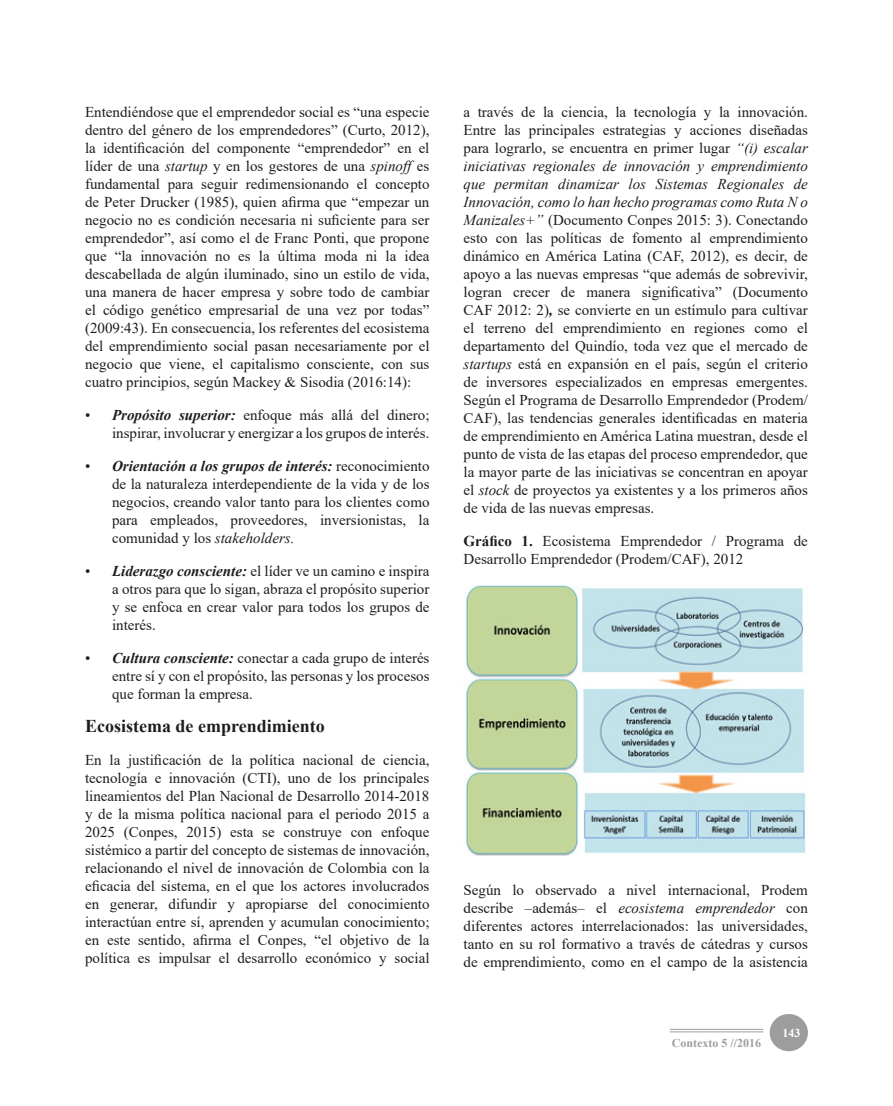
<style>
.page{position:relative;width:893px;height:1106px;background:#fff}
.page>*{position:absolute;margin:0;border:0;box-sizing:border-box;transform-origin:0 0}
.t1{font:700 18px "Times New Roman";color:#1d1d1b}
.Normal__Web{font:15px/18px "Times New Roman";color:#1d1d1b;text-align:justify}
.t2{font:700 12px "Times New Roman";color:#9d9d9d}
.t3{font:700 12px "Times New Roman";color:#fff}
.s1{font-style:italic}
.s2{font-weight:700;font-style:italic}
.s3{font-weight:700}
</style>
<div class="page">
<div style="left:770px;top:1014px;width:38px;height:37px;background:#9d9d9d;border-radius:50%"></div>
<hr style="left:670px;top:1029px;width:93px;height:1px;background:#9d9d9d">
<hr style="left:670px;top:1031px;width:93px;height:1px;background:#9d9d9d">
<img style="left:466px;top:586px;width:340px;height:269px">
<p class="Normal__Web" style="left:85px;top:102px;width:346px">Entendiéndose que el emprendedor social es “una especie dentro del género de los emprendedores” (Curto, 2012), la identificación del componente “emprendedor” en el líder de una <span class="s1">startup</span> y en los gestores de una <span class="s1">spinoff</span>es fundamental para seguir redimensionando el concepto de Peter Drucker (1985), quien afirma que “empezar un negocio no es condición necesaria ni suficiente para ser emprendedor”, así como el de Franc Ponti, que propone que “la innovación no es la última moda ni la idea descabellada de algún iluminado, sino un estilo de vida, una manera de hacer empresa y sobre todo de cambiar el código genético empresarial de una vez por todas” (2009:43). En consecuencia, los referentes del ecosistema del emprendimiento social pasan necesariamente por el negocio que viene, el capitalismo consciente, con sus cuatro principios, según Mackey &amp; Sisodia (2016:14):</p>
<p class="Normal__Web" style="left:85px;top:405px;width:346px;text-align:right">• <span class="s2">Propósito superior:</span> enfoque más allá del dinero; inspirar, involucrar y energizar a los grupos de interés.</p>
<p class="Normal__Web" style="left:112px;top:456px;width:319px;text-indent:-27px">• <span class="s2">Orientación a los grupos de interés:</span> reconocimiento de la naturaleza interdependiente de la vida y de los negocios, creando valor tanto para los clientes como para empleados, proveedores, inversionistas, la comunidad y los <span class="s1">stakeholders.</span></p>
<p class="Normal__Web" style="left:112px;top:561px;width:319px;text-indent:-27px">• <span class="s2">Liderazgo consciente:</span> el líder ve un camino e inspira a otros para que lo sigan, abraza el propósito superior y se enfoca en crear valor para todos los grupos de interés.</p>
<p class="Normal__Web" style="left:112px;top:648px;width:319px;text-indent:-27px">• <span class="s2">Cultura consciente:</span> conectar a cada grupo de interés entre sí y con el propósito, las personas y los procesos que forman la empresa.</p>
<p class="t1" style="left:85px;top:713px;width:241px">Ecosistema de emprendimiento</p>
<p class="Normal__Web" style="left:85px;top:750px;width:346px">En la justificación de la política nacional de ciencia, tecnología e innovación (CTI), uno de los principales lineamientos del Plan Nacional de Desarrollo 2014-2018 y de la misma política nacional para el periodo 2015 a 2025 (Conpes, 2015) esta se construye con enfoque sistémico a partir del concepto de sistemas de innovación, relacionando el nivel de innovación de Colombia con la eficacia del sistema, en el que los actores involucrados en generar, difundir y apropiarse del conocimiento interactúan entre sí, aprenden y acumulan conocimiento; en este sentido, afirma el Conpes, “el objetivo de la política es impulsar el desarrollo económico y social</p>
<p class="Normal__Web" style="left:463px;top:102px;width:346px">a través de la ciencia, la tecnología y la innovación.<br>Entre las principales estrategias y acciones diseñadas para lograrlo, se encuentra en primer lugar <span class="s1">“(i) escalar iniciativas regionales de innovación y emprendimiento que permitan dinamizar los Sistemas Regionales de Innovación, como lo han hecho programas como Ruta N o Manizales+”</span> (Documento Conpes 2015: 3). Conectando esto con las políticas de fomento al emprendimiento dinámico en América Latina (CAF, 2012), es decir, de apoyo a las nuevas empresas “que además de sobrevivir, logran crecer de manera significativa” (Documento CAF 2012: 2)<span class="s2">,</span> se convierte en un estímulo para cultivar el terreno del emprendimiento en regiones como el departamento del Quindío, toda vez que el mercado de <span class="s1">startups</span> está en expansión en el país, según el criterio de inversores especializados en empresas emergentes.<br>Según el Programa de Desarrollo Emprendedor (Prodem/ CAF), las tendencias generales identificadas en materia de emprendimiento en América Latina muestran, desde el punto de vista de las etapas del proceso emprendedor, que la mayor parte de las iniciativas se concentran en apoyar el <span class="s1">stock</span> de proyectos ya existentes y a los primeros años de vida de las nuevas empresas.</p>
<p class="Normal__Web" style="left:463px;top:531px;width:346px"><span class="s3">Gráfico 1.</span> Ecosistema Emprendedor / Programa de<br>Desarrollo Emprendedor (Prodem/CAF), 2012</p>
<p class="Normal__Web" style="left:463px;top:880px;width:346px">Según lo observado a nivel internacional, Prodem describe –además– el <span class="s1">ecosistema emprendedor</span> con diferentes actores interrelacionados: las universidades, tanto en su rol formativo a través de cátedras y cursos de emprendimiento, como en el campo de la asistencia</p>
<p class="t2" style="left:672px;top:1034px;width:91px">Contexto 5 //2016</p>
<p class="t3" style="left:782px;top:1024px;width:19px">143</p>
</div>
